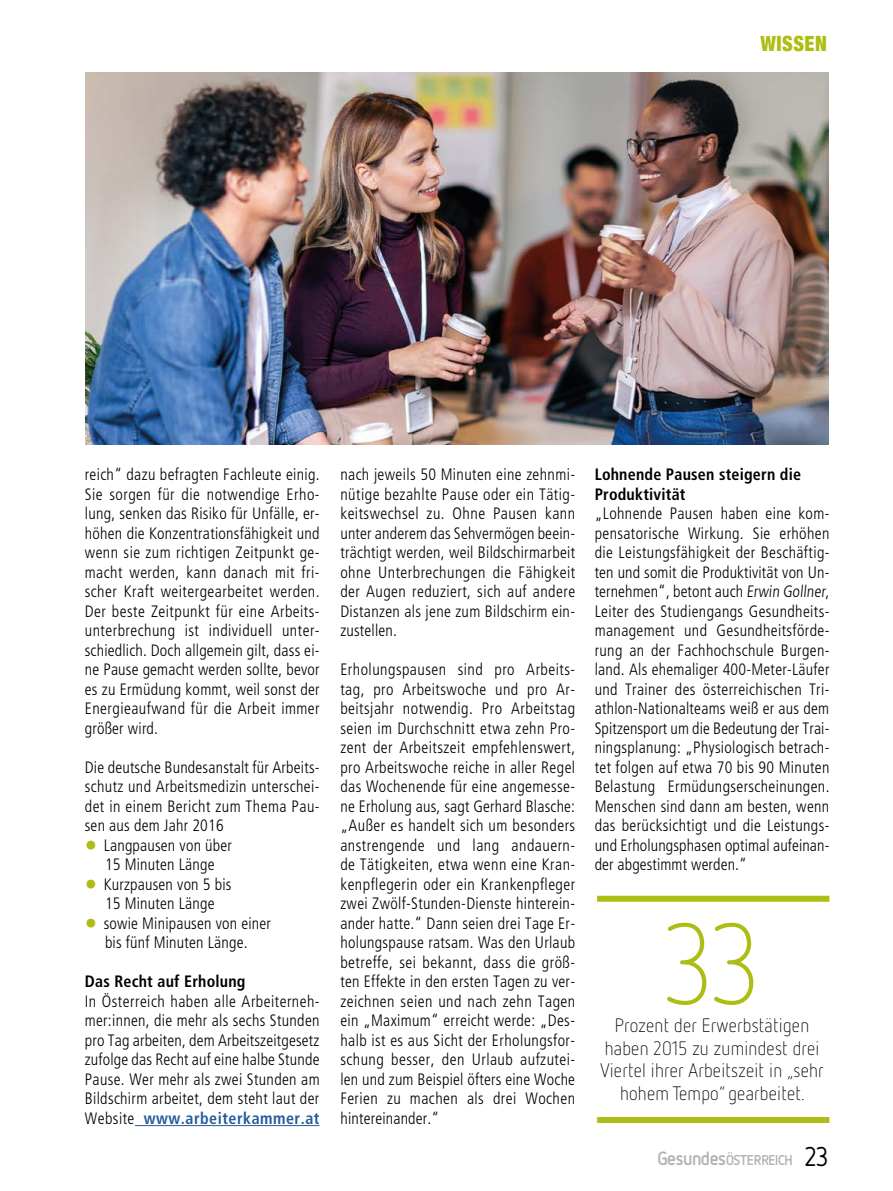
<style>
.page{position:relative;width:893px;height:1191px;background:#fff}
.page>*{position:absolute;margin:0;border:0;box-sizing:border-box;transform-origin:0 0}
.t1{font:300 114px "Netto OT";color:#aebd14;scale:.95 1}
.t2{font:900 condensed 21px "Helvetica Neue";letter-spacing:.025em;color:#aebd14;scale:.95 1}
.t3{font:300 19.35px/22.5px "Netto OT";letter-spacing:.015em;color:#000;text-align:center;scale:.95 1}
.P_LT_STORY{font:300 condensed 16.5px/19.5px "Frutiger";letter-spacing:.01em;color:#000;text-align:justify}
.P_LT_STORY-2{font:700 condensed 16.5px/19.5px "Frutiger";letter-spacing:.015em;color:#000}
.t4{font:700 14.25px "Netto OT";letter-spacing:-.025em;color:#b3b2b2;scale:.95 1}
.s1{font-size:25.5px;color:#aebd14}
.s2{font-weight:700;color:#275b9b}
.s3{font-size:19.05px}
.s4{font-weight:400;font-size:27px;color:#000}
</style>
<div class="page">
<hr style="left:135px;top:1125px;width:185px;height:1px;background:#275b9b">
<img style="left:85px;top:72px;width:743px;height:372px">
<div style="left:597px;top:1117px;width:232px;height:6px;background:#aebd14"></div>
<div style="left:597px;top:895px;width:232px;height:6px;background:#aebd14"></div>
<p class="t2" style="left:761px;top:26px;width:71px">WISSEN</p>
<p class="P_LT_STORY" style="left:85px;top:465px;width:236px">reich“ dazu befragten Fachleute einig.<br>Sie sorgen für die notwendige Erho&shy;lung, senken das Risiko für Unfälle, er&shy;höhen die Konzentrationsfähigkeit und wenn sie zum richtigen Zeitpunkt ge&shy;macht werden, kann danach mit fri&shy;scher Kraft weitergearbeitet werden.<br>Der beste Zeitpunkt für eine Arbeits&shy;unterbrechung ist individuell unter&shy;schiedlich. Doch allgemein gilt, dass ei&shy;ne Pause gemacht werden sollte, bevor es zu Ermüdung kommt, weil sonst der Energieaufwand für die Arbeit immer größer wird.</p>
<p class="P_LT_STORY" style="left:85px;top:757px;width:236px">Die deutsche Bundesanstalt für Arbeits&shy;schutz und Arbeitsmedizin unterschei&shy;det in einem Bericht zum Thema Pau&shy;sen aus dem Jahr 2016</p>
<p class="P_LT_STORY" style="left:85px;top:835px;width:149px;text-align:center"><span class="s1">•</span> Langpausen von über<br>15 Minuten Länge</p>
<p class="P_LT_STORY" style="left:85px;top:874px;width:148px;text-align:center"><span class="s1">•</span> Kurzpausen von 5 bis<br>15 Minuten Länge</p>
<p class="P_LT_STORY" style="left:85px;top:913px;width:188px;text-align:center"><span class="s1">•</span> sowie Minipausen von einer bis fünf Minuten Länge.</p>
<p class="P_LT_STORY-2" style="left:85px;top:972px;width:162px">Das Recht auf Erholung</p>
<p class="P_LT_STORY" style="left:85px;top:991px;width:236px">In Österreich haben alle Arbeiterneh&shy;mer:innen, die mehr als sechs Stunden pro Tag arbeiten, dem Arbeitszeitgesetz zufolge das Recht auf eine halbe Stunde Pause. Wer mehr als zwei Stunden am Bildschirm arbeitet, dem steht laut der Website <span class="s2">www.arbeiterkammer.at</span></p>
<p class="P_LT_STORY" style="left:340px;top:465px;width:236px">nach jeweils 50 Minuten eine zehnmi&shy;nütige bezahlte Pause oder ein Tätig&shy;keitswechsel zu. Ohne Pausen kann unter anderem das Sehvermögen beein&shy;trächtigt werden, weil Bildschirmarbeit ohne Unterbrechungen die Fähigkeit der Augen reduziert, sich auf andere Distanzen als jene zum Bildschirm ein&shy;zustellen.</p>
<p class="P_LT_STORY" style="left:340px;top:660px;width:236px">Erholungspausen sind pro Arbeits&shy;tag, pro Arbeitswoche und pro Ar&shy;beitsjahr notwendig. Pro Arbeitstag seien im Durchschnitt etwa zehn Pro&shy;zent der Arbeitszeit empfehlenswert, pro Arbeitswoche reiche in aller Regel das Wochenende für eine angemesse&shy;ne Erholung aus, sagt Gerhard Blasche: „Außer es handelt sich um besonders anstrengende und lang andauern&shy;de Tätigkeiten, etwa wenn eine Kran&shy;kenpflegerin oder ein Krankenpfleger zwei Zwölf-Stunden-Dienste hinterein&shy;ander hatte.“ Dann seien drei Tage Er&shy;holungspause ratsam. Was den Urlaub betreffe, sei bekannt, dass die größ&shy;ten Effekte in den ersten Tagen zu ver&shy;zeichnen seien und nach zehn Tagen ein „Maximum“ erreicht werde: „Des&shy;halb ist es aus Sicht der Erholungsfor&shy;schung besser, den Urlaub aufzutei&shy;len und zum Beispiel öfters eine Woche Ferien zu machen als drei Wochen hintereinander.“</p>
<p class="P_LT_STORY-2" style="left:595px;top:465px;width:208px">Lohnende Pausen steigern die<br>Produktivität</p>
<p class="P_LT_STORY" style="left:595px;top:504px;width:236px">„Lohnende Pausen haben eine kom&shy;pensatorische Wirkung. Sie erhöhen die Leistungsfähigkeit der Beschäftig&shy;ten und somit die Produktivität von Un&shy;ternehmen“, betont auch Erwin Gollner, Leiter des Studiengangs Gesundheits&shy;management und Gesundheitsförde&shy;rung an der Fachhochschule Burgen&shy;land. Als ehemaliger 400-Meter-Läufer und Trainer des österreichischen Tri&shy;athlon-Nationalteams weiß er aus dem Spitzensport um die Bedeutung der Trai&shy;ningsplanung: „Physiologisch betrach&shy;tet folgen auf etwa 70 bis 90 Minuten Belastung Ermüdungserscheinungen.<br>Menschen sind dann am besten, wenn das berücksichtigt und die Leistungs&shy;und Erholungsphasen optimal aufeinan&shy;der abgestimmt werden.“</p>
<p class="t1" style="left:664px;top:894px;width:103px">33</p>
<p class="t3" style="left:600px;top:1014px;width:236px">Prozent der Erwerbstätigen haben 2015 zu zumindest drei<br>Viertel ihrer Arbeitszeit in „sehr hohem Tempo“ gearbeitet.</p>
<p class="t4" style="left:657px;top:1151px;width:181px"><span class="s3">Gesundes</span>ÖSTERREICH <span class="s4">23</span></p>
</div>
